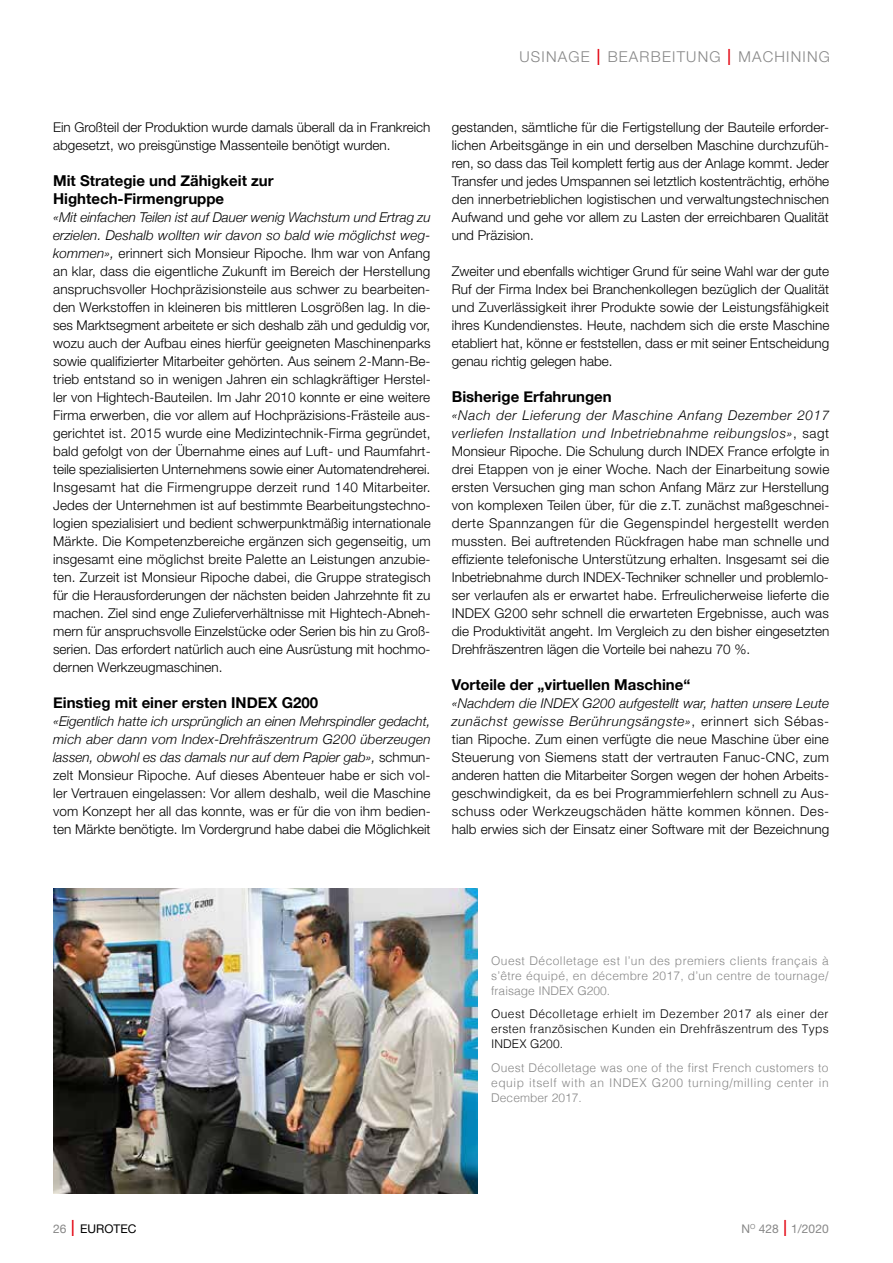
<style>
.page{position:relative;width:893px;height:1263px;background:#fff}
.page>*{position:absolute;margin:0;border:0;box-sizing:border-box;transform-origin:0 0}
.t1{font:700 15px/18px "Helvetica Neue";color:#000}
.t2{font:300 15px "Helvetica Neue";letter-spacing:.08em;color:#878787}
.t3{font:300 13.5px/18px "Helvetica Neue";color:#000;text-align:justify}
.t4{font:300 12px/15px "Helvetica";letter-spacing:.025em;color:#878787;text-align:justify}
.t5{font:300 12px/15px "Helvetica";letter-spacing:.02em;color:#000;text-align:justify}
.t6{font:12px "Helvetica Neue";color:#878787}
.t7{font:12px "Helvetica Neue";color:#000}
.s1{font-stretch:condensed;font-size:22.5px;color:#e30613}
.s2{font-style:italic}
.s3{color:#878787}
.s4{font-weight:300;font-stretch:condensed;font-size:22.5px;color:#e30613}
</style>
<div class="page">
<img style="left:53px;top:888px;width:424px;height:306px">
<p class="t2" style="left:519px;top:47px;width:312px">USINAGE <span class="s1">I</span> BEARBEITUNG <span class="s1">I</span> MACHINING</p>
<p class="t3" style="left:53px;top:118px;width:379px">Ein Großteil der Produktion wurde damals überall da in Frankreich abgesetzt, wo preisgünstige Massenteile benötigt wurden.</p>
<p class="t1" style="left:53px;top:172px;width:222px">Mit Strategie und Zähigkeit zur<br>Hightech-Firmengruppe</p>
<p class="t3" style="left:53px;top:208px;width:379px"><span class="s2">«Mit einfachen Teilen ist auf Dauer wenig Wachstum und Ertrag zu erzielen. Deshalb wollten wir davon so bald wie möglichst weg&shy;kommen»,</span> erinnert sich Monsieur Ripoche. Ihm war von Anfang an klar, dass die eigentliche Zukunft im Bereich der Herstellung anspruchsvoller Hochpräzisionsteile aus schwer zu bearbeiten&shy;den Werkstoffen in kleineren bis mittleren Losgrößen lag. In die&shy;ses Marktsegment arbeitete er sich deshalb zäh und geduldig vor, wozu auch der Aufbau eines hierfür geeigneten Maschinenparks sowie qualifizierter Mitarbeiter gehörten. Aus seinem 2-Mann-Be&shy;trieb entstand so in wenigen Jahren ein schlagkräftiger Herstel&shy;ler von Hightech-Bauteilen. Im Jahr 2010 konnte er eine weitere Firma erwerben, die vor allem auf Hochpräzisions-Frästeile aus&shy;gerichtet ist. 2015 wurde eine Medizintechnik-Firma gegründet, bald gefolgt von der Übernahme eines auf Luft- und Raumfahrt&shy;teile spezialisierten Unternehmens sowie einer Automatendreherei.<br>Insgesamt hat die Firmengruppe derzeit rund 140 Mitarbeiter.<br>Jedes der Unternehmen ist auf bestimmte Bearbeitungstechno&shy;logien spezialisiert und bedient schwerpunktmäßig internationale Märkte. Die Kompetenzbereiche ergänzen sich gegenseitig, um insgesamt eine möglichst breite Palette an Leistungen anzubie&shy;ten. Zurzeit ist Monsieur Ripoche dabei, die Gruppe strategisch für die Herausforderungen der nächsten beiden Jahrzehnte fit zu machen. Ziel sind enge Zulieferverhältnisse mit Hightech-Abneh&shy;mern für anspruchsvolle Einzelstücke oder Serien bis hin zu Groß&shy;serien. Das erfordert natürlich auch eine Ausrüstung mit hochmo&shy;dernen Werkzeugmaschinen.</p>
<p class="t1" style="left:53px;top:694px;width:266px">Einstieg mit einer ersten INDEX G200</p>
<p class="t3" style="left:53px;top:712px;width:379px"><span class="s2">«Eigentlich hatte ich ursprünglich an einen Mehrspindler gedacht, mich aber dann vom Index-Drehfräszentrum G200 überzeugen lassen, obwohl es das damals nur auf dem Papier gab»,</span> schmun&shy;zelt Monsieur Ripoche. Auf dieses Abenteuer habe er sich vol&shy;ler Vertrauen eingelassen: Vor allem deshalb, weil die Maschine vom Konzept her all das konnte, was er für die von ihm bedien&shy;ten Märkte benötigte. Im Vordergrund habe dabei die Möglichkeit</p>
<p class="t3" style="left:452px;top:118px;width:379px">gestanden, sämtliche für die Fertigstellung der Bauteile erforder&shy;lichen Arbeitsgänge in ein und derselben Maschine durchzufüh&shy;ren, so dass das Teil komplett fertig aus der Anlage kommt. Jeder Transfer und jedes Umspannen sei letztlich kostenträchtig, erhöhe den innerbetrieblichen logistischen und verwaltungstechnischen Aufwand und gehe vor allem zu Lasten der erreichbaren Qualität und Präzision.</p>
<p class="t3" style="left:452px;top:262px;width:379px">Zweiter und ebenfalls wichtiger Grund für seine Wahl war der gute Ruf der Firma Index bei Branchenkollegen bezüglich der Qualität und Zuverlässigkeit ihrer Produkte sowie der Leistungsfähigkeit ihres Kundendienstes. Heute, nachdem sich die erste Maschine etabliert hat, könne er feststellen, dass er mit seiner Entscheidung genau richtig gelegen habe.</p>
<p class="t1" style="left:452px;top:388px;width:161px">Bisherige Erfahrungen</p>
<p class="t3" style="left:452px;top:406px;width:379px"><span class="s2">«Nach der Lieferung der Maschine Anfang Dezember 2017 verliefen Installation und Inbetriebnahme reibungslos»</span>, sagt Monsieur Ripoche. Die Schulung durch INDEX France erfolgte in drei Etappen von je einer Woche. Nach der Einarbeitung sowie ersten Versuchen ging man schon Anfang März zur Herstellung von komplexen Teilen über, für die z.T. zunächst maßgeschnei&shy;derte Spannzangen für die Gegenspindel hergestellt werden mussten. Bei auftretenden Rückfragen habe man schnelle und effiziente telefonische Unterstützung erhalten. Insgesamt sei die Inbetriebnahme durch INDEX-Techniker schneller und problemlo&shy;ser verlaufen als er erwartet habe. Erfreulicherweise lieferte die INDEX G200 sehr schnell die erwarteten Ergebnisse, auch was die Produktivität angeht. Im Vergleich zu den bisher eingesetzten Drehfräszentren lägen die Vorteile bei nahezu 70 %.</p>
<p class="t1" style="left:452px;top:676px;width:240px">Vorteile der „virtuellen Maschine“</p>
<p class="t3" style="left:452px;top:694px;width:379px"><span class="s2">«Nachdem die INDEX G200 aufgestellt war, hatten unsere Leute zunächst gewisse Berührungsängste»</span>, erinnert sich Sébas&shy;tian Ripoche. Zum einen verfügte die neue Maschine über eine Steuerung von Siemens statt der vertrauten Fanuc-CNC, zum anderen hatten die Mitarbeiter Sorgen wegen der hohen Arbeits&shy;geschwindigkeit, da es bei Programmierfehlern schnell zu Aus&shy;schuss oder Werkzeugschäden hätte kommen können. Des&shy;halb erwies sich der Einsatz einer Software mit der Bezeichnung</p>
<p class="t4" style="left:491px;top:952px;width:339px">Ouest Décolletage est l’un des premiers clients français à s’être équipé, en décembre 2017, d’un centre de tournage/ fraisage INDEX G200.</p>
<p class="t5" style="left:491px;top:1005px;width:339px">Ouest Décolletage erhielt im Dezember 2017 als einer der ersten französischen Kunden ein Drehfräszentrum des Typs INDEX G200.</p>
<p class="t4" style="left:491px;top:1059px;width:339px">Ouest Décolletage was one of the first French customers to equip itself with an INDEX G200 turning/milling center in December 2017.</p>
<p class="t7" style="left:53px;top:1221px;width:85px"><span class="s3">26</span> <span class="s4">I</span> EUROTEC</p>
<p class="t6" style="left:741px;top:1221px;width:89px">N<sup>O</sup> 428 <span class="s4">I</span> 1/2020</p>
</div>
